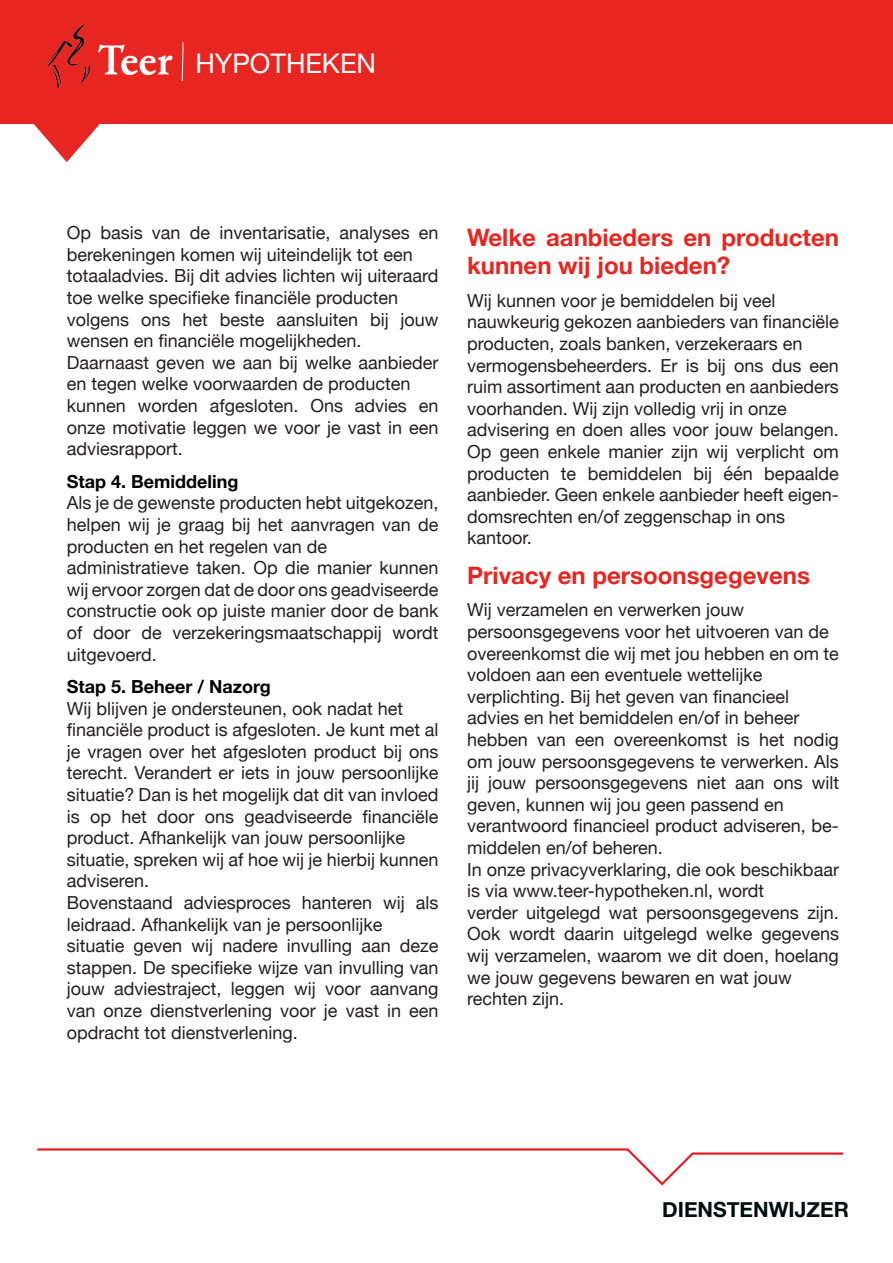
<style>
.page{position:relative;width:893px;height:1263px;background:#fff}
.page>*{position:absolute;margin:0;border:0;box-sizing:border-box;transform-origin:0 0}
.t1{font:27px "Helvetica Neue";color:#fff}
.t2{font:700 24px/28.8px "Helvetica Neue";color:#e72621}
.t3{font:700 21px "Helvetica Neue";color:#000f0c}
.t4{font:18px/21.6px "Helvetica Neue";color:#231f20}
.t5{font:700 18px "Helvetica Neue";color:#000001}
</style>
<div class="page">
<svg style="left:37px;top:1148px;width:807px;height:38px"></svg>
<div style="left:1px;top:0;width:892px;height:123px;background:#e72621"></div>
<svg style="left:32px;top:123px;width:69px;height:39px"></svg>
<img style="left:46px;top:22px;width:127px;height:66px">
<svg style="left:182px;top:42px;width:1px;height:39px"></svg>
<h1 class="t1" style="left:195px;top:44px;width:182px">HYPOTHEKEN</h1>
<p class="t4" style="left:67px;top:223px;width:373px">Op basis van de inventarisatie, analyses en berekeningen komen wij uiteindelijk tot een totaaladvies. Bij dit advies lichten wij uiteraard toe welke specifieke financiële producten volgens ons het beste aansluiten bij jouw wensen en financiële mogelijkheden.<br>Daarnaast geven we aan bij welke aanbieder en tegen welke voorwaarden de producten kunnen worden afgesloten. Ons advies en onze motivatie leggen we voor je vast in een adviesrapport.</p>
<p class="t5" style="left:67px;top:467px;width:173px">Stap 4. Bemiddeling</p>
<p class="t4" style="left:67px;top:493px;width:373px">Als je de gewenste producten hebt uitgekozen, helpen wij je graag bij het aanvragen van de producten en het regelen van de administratieve taken. Op die manier kunnen wij ervoor zorgen dat de door ons geadviseerde constructie ook op juiste manier door de bank of door de verzekeringsmaatschappij wordt uitgevoerd.</p>
<p class="t5" style="left:67px;top:672px;width:205px">Stap 5. Beheer / Nazorg</p>
<p class="t4" style="left:67px;top:698px;width:373px">Wij blijven je ondersteunen, ook nadat het financiële product is afgesloten. Je kunt met al je vragen over het afgesloten product bij ons terecht. Verandert er iets in jouw persoonlijke situatie? Dan is het mogelijk dat dit van invloed is op het door ons geadviseerde financiële product. Afhankelijk van jouw persoonlijke situatie, spreken wij af hoe wij je hierbij kunnen adviseren.<br>Bovenstaand adviesproces hanteren wij als leidraad. Afhankelijk van je persoonlijke situatie geven wij nadere invulling aan deze stappen. De specifieke wijze van invulling van jouw adviestraject, leggen wij voor aanvang van onze dienstverlening voor je vast in een opdracht tot dienstverlening.</p>
<h2 class="t2" style="left:467px;top:223px;width:373px">Welke aanbieders en producten kunnen wij jou bieden?</h2>
<p class="t4" style="left:467px;top:291px;width:373px">Wij kunnen voor je bemiddelen bij veel nauwkeurig gekozen aanbieders van financiële producten, zoals banken, verzekeraars en vermogensbeheerders. Er is bij ons dus een ruim assortiment aan producten en aanbieders voorhanden. Wij zijn volledig vrij in onze advisering en doen alles voor jouw belangen.<br>Op geen enkele manier zijn wij verplicht om producten te bemiddelen bij één bepaalde aanbieder. Geen enkele aanbieder heeft eigen&shy;domsrechten en/of zeggenschap in ons kantoor.</p>
<h2 class="t2" style="left:467px;top:562px;width:344px">Privacy en persoonsgegevens</h2>
<p class="t4" style="left:467px;top:600px;width:373px">Wij verzamelen en verwerken jouw persoonsgegevens voor het uitvoeren van de overeenkomst die wij met jou hebben en om te voldoen aan een eventuele wettelijke verplichting. Bij het geven van financieel advies en het bemiddelen en/of in beheer hebben van een overeenkomst is het nodig om jouw persoonsgegevens te verwerken. Als jij jouw persoonsgegevens niet aan ons wilt geven, kunnen wij jou geen passend en verantwoord financieel product adviseren, be&shy;middelen en/of beheren.<br>In onze privacyverklaring, die ook beschikbaar is via www.teer-hypotheken.nl, wordt<br>verder uitgelegd wat persoonsgegevens zijn.<br>Ook wordt daarin uitgelegd welke gegevens wij verzamelen, waarom we dit doen, hoelang we jouw gegevens bewaren en wat jouw rechten zijn.</p>
<p class="t3" style="left:662px;top:1193px;width:188px">DIENSTENWIJZER</p>
</div>
